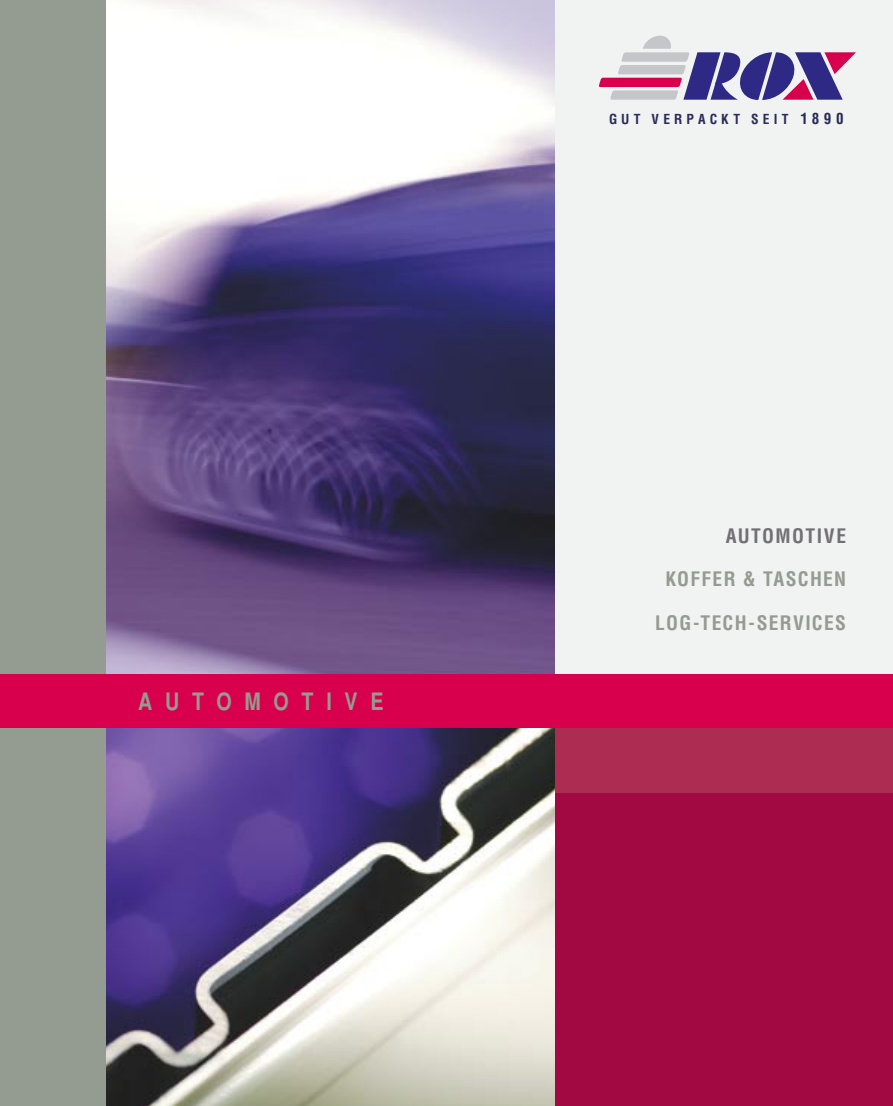
<style>
.page{position:relative;width:893px;height:1106px;background:#fff}
.page>*{position:absolute;margin:0;border:0;box-sizing:border-box;transform-origin:0 0}
.t1{font:700 condensed 24px "Helvetica";letter-spacing:.53em;color:#949c91}
.t2{font:700 condensed 19.5px "Helvetica";letter-spacing:.065em;color:#949c91}
.t3{font:700 condensed 19.5px "Helvetica";letter-spacing:.07em;color:#727075}
.t4{font:700 condensed 13.5px "Helvetica";letter-spacing:.305em;color:#292b58}
.s1{font-size:15px}
</style>
<div class="page">
<div style="left:555px;top:792px;width:338px;height:314px;background:#a20942"></div>
<div style="left:547px;top:727px;width:346px;height:65px;background:#ad2c51"></div>
<img style="left:106px;top:727px;width:449px;height:379px">
<div style="left:0;top:0;width:893px;height:711px;background:#f1f2f2"></div>
<img style="left:106px;top:0;width:449px;height:674px">
<div style="left:0;top:0;width:106px;height:1106px;background:#949c91"></div>
<div style="left:0;top:674px;width:893px;height:53px;background:#d8004c"></div>
<svg style="left:599px;top:36px;width:257px;height:64px"></svg>
<p class="t1" style="left:138px;top:687px;width:247px">AUTOMOTIVE</p>
<p class="t4" style="left:609px;top:111px;width:236px">GUT VERPACKT SEIT <span class="s1">1890</span></p>
<p class="t3" style="left:726px;top:523px;width:122px">AUTOMOTIVE</p>
<p class="t2" style="left:665px;top:567px;width:182px">KOFFER &amp; TASCHEN</p>
<p class="t2" style="left:655px;top:610px;width:192px">LOG-TECH-SERVICES</p>
</div>
